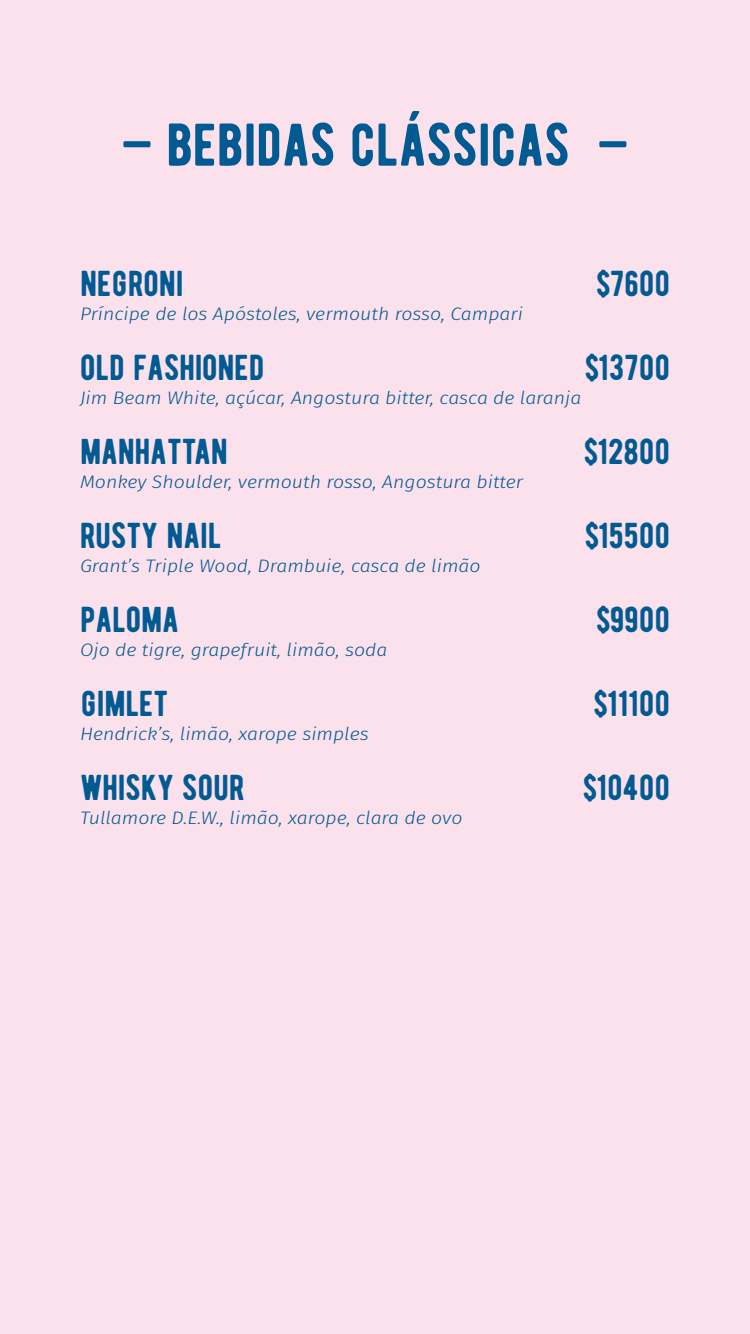
<style>
.page{position:relative;width:750px;height:1334px;background:#fbe1ec}
.page>*{position:absolute;margin:0;border:0;box-sizing:border-box;transform-origin:0 0}
.t1{font:60px "BERNIER Regular";color:#015a92}
.Cocteles___Ingredientes{font:36px "BERNIER Regular";color:#015a92}
.Cocteles___Ingredientes-2{font:italic 300 18px "Fira Sans";color:#015a92;scale:1.08 1}
</style>
<div class="page">
<p class="t1" style="left:122px;top:107px;width:508px">— BEBIDAS CLÁSSICAS —</p>
<p class="Cocteles___Ingredientes" style="left:80px;top:260px;width:105px">NEGRONI</p>
<p class="Cocteles___Ingredientes" style="left:596px;top:260px;width:75px">$7600</p>
<p class="Cocteles___Ingredientes-2" style="left:80px;top:301px;width:412px">Príncipe de los Apóstoles, vermouth rosso, Campari</p>
<p class="Cocteles___Ingredientes" style="left:80px;top:344px;width:186px">OLD FASHIONED</p>
<p class="Cocteles___Ingredientes" style="left:585px;top:344px;width:87px">$13700</p>
<p class="Cocteles___Ingredientes-2" style="left:80px;top:385px;width:466px">Jim Beam White, açúcar, Angostura bitter, casca de laranja</p>
<p class="Cocteles___Ingredientes" style="left:80px;top:428px;width:149px">MANHATTAN</p>
<p class="Cocteles___Ingredientes" style="left:584px;top:428px;width:88px">$12800</p>
<p class="Cocteles___Ingredientes-2" style="left:80px;top:469px;width:412px">Monkey Shoulder, vermouth rosso, Angostura bitter</p>
<p class="Cocteles___Ingredientes" style="left:80px;top:512px;width:143px">RUSTY NAIL</p>
<p class="Cocteles___Ingredientes" style="left:585px;top:512px;width:87px">$15500</p>
<p class="Cocteles___Ingredientes-2" style="left:80px;top:553px;width:372px">Grant’s Triple Wood, Drambuie, casca de limão</p>
<p class="Cocteles___Ingredientes" style="left:80px;top:596px;width:101px">PALOMA</p>
<p class="Cocteles___Ingredientes" style="left:596px;top:596px;width:75px">$9900</p>
<p class="Cocteles___Ingredientes-2" style="left:80px;top:637px;width:286px">Ojo de tigre, grapefruit, limão, soda</p>
<p class="Cocteles___Ingredientes" style="left:80px;top:680px;width:90px">GIMLET</p>
<p class="Cocteles___Ingredientes" style="left:594px;top:680px;width:78px">$11100</p>
<p class="Cocteles___Ingredientes-2" style="left:80px;top:721px;width:269px">Hendrick’s, limão, xarope simples</p>
<p class="Cocteles___Ingredientes" style="left:80px;top:764px;width:166px">WHISKY SOUR</p>
<p class="Cocteles___Ingredientes" style="left:583px;top:764px;width:89px">$10400</p>
<p class="Cocteles___Ingredientes-2" style="left:80px;top:805px;width:356px">Tullamore D.E.W., limão, xarope, clara de ovo</p>
</div>
